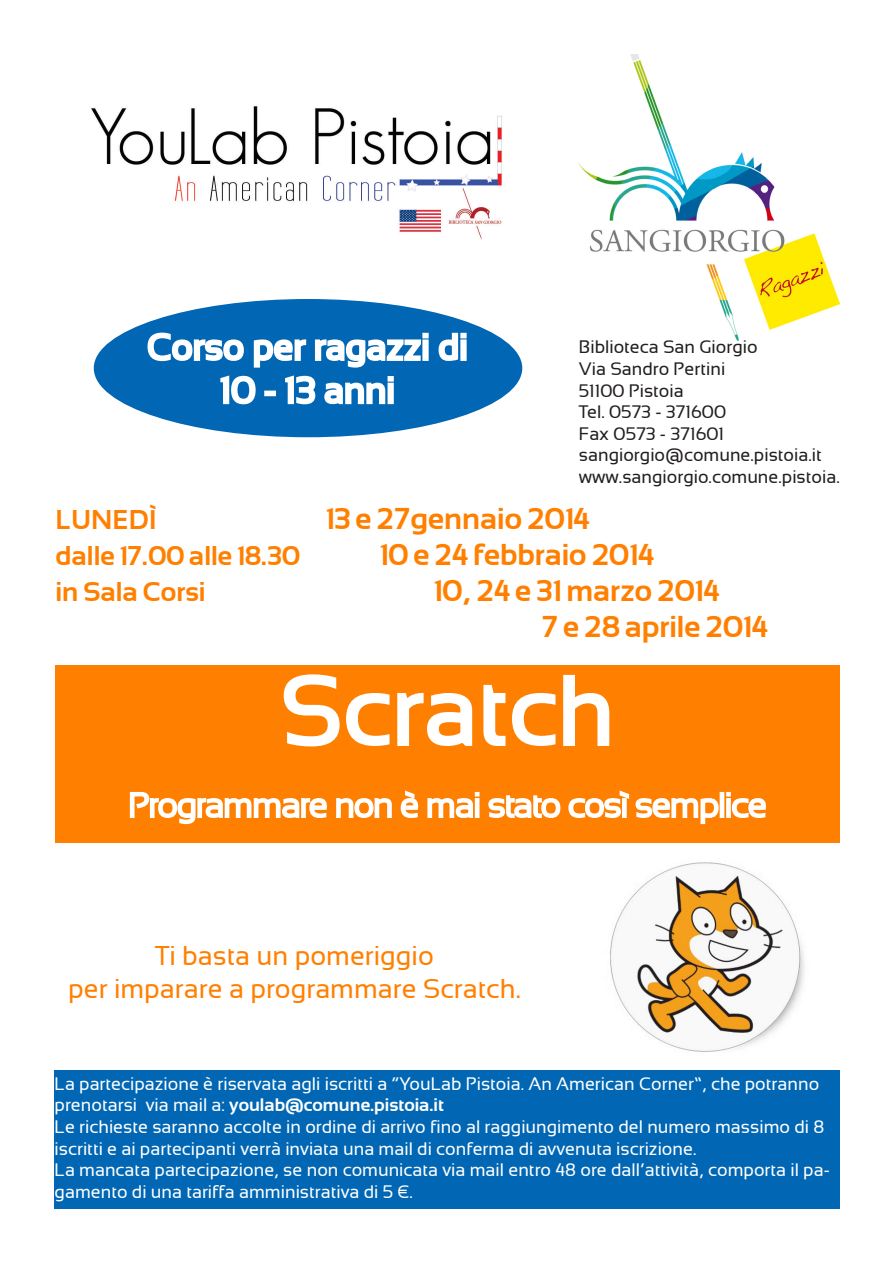
<style>
.page{position:relative;width:893px;height:1263px;background:#fff}
.page>*{position:absolute;margin:0;border:0;box-sizing:border-box;transform-origin:0 0}
.t1{font:97.5px "Sansation";color:#fff}
.t2{font:36px/43.2px "Sansation";color:#fff;text-align:center}
.t3{font:700 30px "Sansation";color:#ff8000}
.t4{font:27px "Sansation";color:#ff8000}
.t5{font:700 27px "Sansation";color:#ff8000}
.t6{font:18px/21.6px "Sansation";color:#fff}
.t7{font:18px/21.6px "Sansation";color:#231f20}
.s1{font-weight:700}
</style>
<div class="page">
<img style="left:579px;top:862px;width:253px;height:209px">
<img style="left:578px;top:54px;width:261px;height:286px">
<div style="left:56px;top:666px;width:784px;height:177px;background:#ff8000"></div>
<svg style="left:283px;top:674px;width:190px;height:73px"></svg>
<svg style="left:483px;top:674px;width:127px;height:72px"></svg>
<svg style="left:129px;top:791px;width:198px;height:34px"></svg>
<svg style="left:336px;top:798px;width:56px;height:20px"></svg>
<svg style="left:400px;top:790px;width:19px;height:28px"></svg>
<svg style="left:427px;top:792px;width:52px;height:26px"></svg>
<div style="left:475px;top:798px;width:4px;height:20px;border:3px solid #fff"></div>
<svg style="left:488px;top:790px;width:232px;height:35px"></svg>
<div style="left:720px;top:792px;width:4px;height:26px;border:3px solid #fff"></div>
<svg style="left:726px;top:792px;width:40px;height:26px"></svg>
<img style="left:91px;top:106px;width:411px;height:134px">
<div style="left:55px;top:1071px;width:785px;height:138px;background:#0167b4"></div>
<div style="left:94px;top:299px;width:428px;height:138px;background:#0167b4;border-radius:50%"></div>
<svg style="left:438px;top:332px;width:29px;height:29px"></svg>
<div style="left:460px;top:339px;width:7px;height:22px;border:3px solid #fff"></div>
<svg style="left:147px;top:332px;width:282px;height:73px"></svg>
<div style="left:388px;top:383px;width:6px;height:21px;border:3px solid #fff"></div>
<p class="t2" style="left:147px;top:325px;width:322px">Corso per ragazzi di<br>10 - 13 anni</p>
<p class="t7" style="left:579px;top:336px;width:180px">Biblioteca San Giorgio</p>
<p class="t7" style="left:579px;top:358px;width:148px">Via Sandro Pertini</p>
<p class="t7" style="left:579px;top:379px;width:106px">51100 Pistoia</p>
<p class="t7" style="left:579px;top:401px;width:149px">Tel. 0573 - 371600</p>
<p class="t7" style="left:579px;top:423px;width:147px">Fax 0573 - 371601</p>
<p class="t7" style="left:579px;top:444px;width:262px">sangiorgio@comune.pistoia.it www.sangiorgio.comune.pistoia.</p>
<p class="t5" style="left:56px;top:504px;width:103px">LUNEDÌ</p>
<p class="t3" style="left:326px;top:502px;width:266px">13 e 27gennaio 2014</p>
<p class="t5" style="left:56px;top:540px;width:246px">dalle 17.00 alle 18.30</p>
<p class="t3" style="left:380px;top:538px;width:276px">10 e 24 febbraio 2014</p>
<p class="t5" style="left:56px;top:576px;width:152px">in Sala Corsi</p>
<p class="t3" style="left:434px;top:574px;width:288px">10, 24 e 31 marzo 2014</p>
<p class="t3" style="left:542px;top:610px;width:228px">7 e 28 aprile 2014</p>
<p class="t1" style="left:280px;top:656px;width:336px">Scratch</p>
<p class="t4" style="left:155px;top:941px;width:280px">Ti basta un pomeriggio</p>
<p class="t4" style="left:68px;top:973px;width:454px">per imparare a programmare Scratch.</p>
<p class="t6" style="left:55px;top:1073px;width:766px">La partecipazione è riservata agli iscritti a “YouLab Pistoia. An American Corner”, che potranno prenotarsi via mail a: <span class="s1">youlab@comune.pistoia.it</span></p>
<p class="t6" style="left:55px;top:1116px;width:771px">Le richieste saranno accolte in ordine di arrivo fino al raggiungimento del numero massimo di 8 iscritti e ai partecipanti verrà inviata una mail di conferma di avvenuta iscrizione.</p>
<p class="t6" style="left:55px;top:1159px;width:777px">La mancata partecipazione, se non comunicata via mail entro 48 ore dall’attività, comporta il pa&shy;gamento di una tariffa amministrativa di 5 €.</p>
</div>
